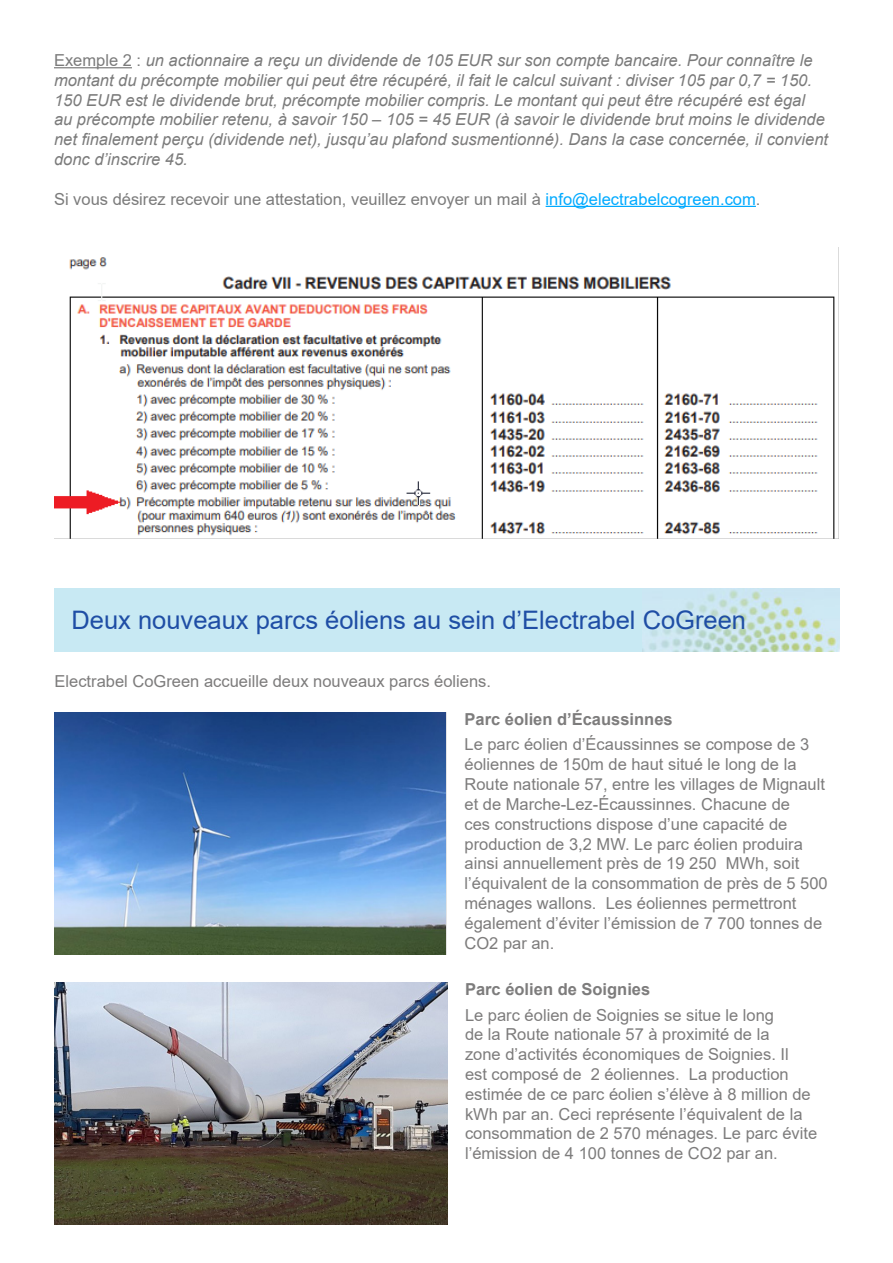
<style>
.page{position:relative;width:893px;height:1263px;background:#fff}
.page>*{position:absolute;margin:0;border:0;box-sizing:border-box;transform-origin:0 0}
.t1{font:25.5px "Arial";color:#1f4ea5}
.paragrafo_grigio{font:16.5px/19.8px "Arial";color:#7d7c7c}
.paragrafo_grigio-2{font:italic 16.5px/19.8px "Arial";color:#7b7b7b}
.t2{font:16.5px "Arial";color:#7b7b7b}
.paragrafo_grigio-3{font:700 16.5px "Arial";color:#7d7c7c}
.s1{font-style:normal}
.s2{color:#7d7c7c}
.s3{color:#0af}
</style>
<div class="page">
<img style="left:54px;top:713px;width:392px;height:241px">
<img style="left:55px;top:983px;width:392px;height:241px">
<div style="left:54px;top:588px;width:783px;height:63px;background:#c8e9f3"></div>
<img style="left:642px;top:588px;width:197px;height:63px">
<hr style="left:54px;top:67px;width:78px;height:1px;background:#7b7b7b">
<hr style="left:546px;top:206px;width:210px;height:1px;background:#0af">
<img style="left:54px;top:247px;width:785px;height:292px">
<p class="paragrafo_grigio-2" style="left:54px;top:51px;width:776px"><span class="s1">Exemple 2 :</span> un actionnaire a reçu un dividende de 105 EUR sur son compte bancaire. Pour connaître le montant du précompte mobilier qui peut être récupéré, il fait le calcul suivant : diviser 105 par 0,7 = 150.<br>150 EUR est le dividende brut, précompte mobilier compris. Le montant qui peut être récupéré est égal<br>au précompte mobilier retenu, à savoir 150 – 105 = 45 EUR (à savoir le dividende brut moins le dividende net finalement perçu (dividende net), jusqu’au plafond <span class="s2">susmentionné).</span> Dans la case concernée, il convient donc d’inscrire 45.</p>
<p class="t2" style="left:54px;top:187px;width:708px">Si vous désirez recevoir une attestation, veuillez envoyer un mail à <span class="s3">info@electrabelcogreen.com</span>.</p>
<p class="t1" style="left:71px;top:602px;width:676px">Deux nouveaux parcs éoliens au sein d’Electrabel CoGreen</p>
<p class="paragrafo_grigio" style="left:55px;top:671px;width:438px">Electrabel CoGreen accueille deux nouveaux parcs éoliens.</p>
<p class="paragrafo_grigio-3" style="left:464px;top:707px;width:210px">Parc éolien d’Écaussinnes</p>
<p class="paragrafo_grigio" style="left:464px;top:735px;width:365px">Le parc éolien d’Écaussinnes se compose de 3 éoliennes de 150m de haut situé le long de la Route nationale 57, entre les villages de Mignault et de Marche-Lez-Écaussinnes. Chacune de<br>ces constructions dispose d’une capacité de production de 3,2 MW. Le parc éolien produira ainsi annuellement près de 19 250 MWh, soit l’équivalent de la consommation de près de 5 500 ménages wallons. Les éoliennes permettront également d’éviter l’émission de 7 700 tonnes de CO2 par an.</p>
<p class="paragrafo_grigio-3" style="left:465px;top:977px;width:187px">Parc éolien de Soignies</p>
<p class="paragrafo_grigio" style="left:465px;top:1005px;width:354px">Le parc éolien de Soignies se situe le long<br>de la Route nationale 57 à proximité de la<br>zone d’activités économiques de Soignies. Il<br>est composé de 2 éoliennes. La production estimée de ce parc éolien s’élève à 8 million de kWh par an. Ceci représente l’équivalent de la consommation de 2 570 ménages. Le parc évite l’émission de 4 100 tonnes de CO2 par an.</p>
</div>
